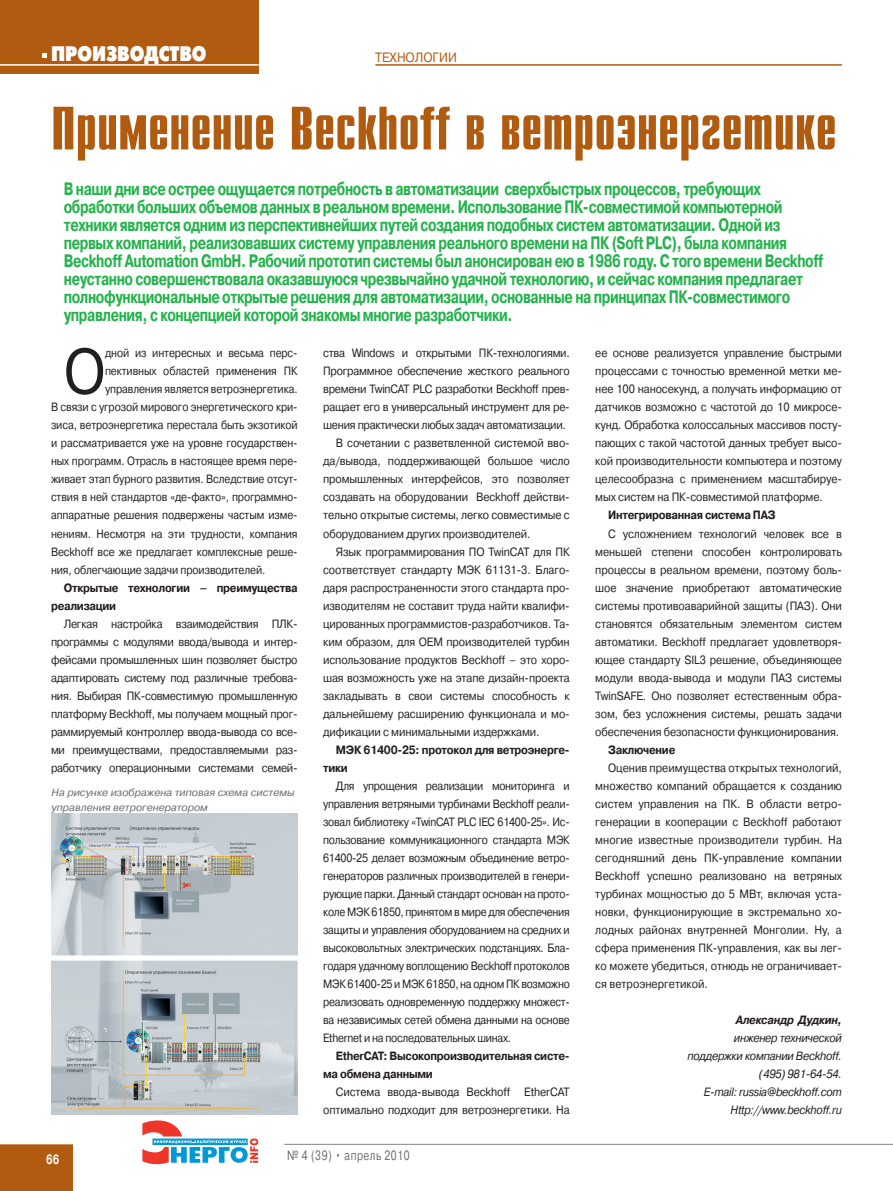
<style>
.page{position:relative;width:893px;height:1191px;background:#fff}
.page>*{position:absolute;margin:0;border:0;box-sizing:border-box;transform-origin:0 0}
.t1{font:63.45px "Pragmatica C";color:#231f20;scale:.87 1}
.Zagolovok{font:700 61.05px "Compact C";color:#b15b10}
.t2{font:21px "Futuris XC";color:#fff;scale:.8 1}
.Zagol_InText_1{font:700 18px/18px "Pragmatica C";letter-spacing:-.03em;color:#23b24b;scale:.75 1}
.Normal_no_grid{font:13.5px "Pragmatica C";letter-spacing:.05em;color:#6c6d70;scale:.75 1}
.t3{font:13.5px "Pragmatica C";color:#b15b10;scale:.9 1}
.t4{font:700 13.5px "Pragmatica C";color:#fff;scale:.75 1}
.t5{font:12px/18px "Pragmatica C";letter-spacing:-.01em;color:#231f20;text-align:justify;scale:.9 1}
.t6{font:12px/18px "Pragmatica C";letter-spacing:-.01em;color:#231f20;text-align:justify;scale:.87 1}
.t7{font:700 12px/18px "Pragmatica C";letter-spacing:-.025em;color:#231f20;scale:.9 1}
.t8{font:italic 12px "Pragmatica C";letter-spacing:-.025em;color:#231f20;scale:.9 1}
.t9{font:italic 700 12px "Pragmatica C";letter-spacing:-.025em;color:#231f20;scale:.9 1}
.Podpis_pod_foto{font:italic 10.5px/15px "Pragmatica C";color:#6c6d70}
</style>
<div class="page">
<div style="left:0;top:0;width:259px;height:73px;background:#b15b10"></div>
<div style="left:0;top:1144px;width:73px;height:47px;background:#b15b10"></div>
<svg style="left:43px;top:53px;width:4px;height:5px"></svg>
<hr style="left:375px;top:64px;width:467px;height:2px;background:#b15b10">
<svg style="left:142px;top:1120px;width:116px;height:44px"></svg>
<hr style="left:284px;top:1144px;width:609px;height:1px;background:#808285">
<hr style="left:0;top:64px;width:259px;height:2px;background:#fff">
<img style="left:51px;top:814px;width:247px;height:300px">
<p class="t2" style="left:51px;top:43px;width:196px">ПРОИЗВОДСТВО</p>
<p class="t3" style="left:375px;top:50px;width:92px">ТЕХНОЛОГИИ</p>
<p class="Zagolovok" style="left:51px;top:98px;width:787px">Применение Beckhoff в ветроэнергетике</p>
<p class="Zagol_InText_1" style="left:64px;top:180px;width:1014px">В наши дни все острее ощущается потребность в автоматизации сверхбыстрых процессов, требующих обработки больших объемов данных в реальном времени. Использование ПК-совместимой компьютерной техники является одним из перспективнейших путей создания подобных систем автоматизации. Одной из первых компаний, реализовавших систему управления реального времени на ПК (Soft PLC), была компания Beckhoff Automation GmbH. Рабочий прототип системы был анонсирован ею в 1986 году. С того времени Beckhoff неустанно совершенствовала оказавшуюся чрезвычайно удачной технологию, и сейчас компания предлагает полнофункциональные открытые решения для автоматизации, основанные на принципах ПК-совместимого управления, с концепцией которой знакомы многие разработчики.</p>
<p class="t1" style="left:64px;top:336px;width:50px">О</p>
<p class="t6" style="left:105px;top:344px;width:223px">дной из интересных и весьма перс‑</p>
<p class="t5" style="left:595px;top:344px;width:276px">ее основе реализуется управление быстрыми процессами с точностью временной метки ме‑ нее 100 наносекунд, а получать информацию от датчиков возможно с частотой до 10 микросе‑ кунд. Обработка колоссальных массивов посту‑ пающих с такой частотой данных требует высо‑ кой производительности компьютера и поэтому целесообразна с применением масштабируе‑ мых систем на ПК-совместимой платформе.</p>
<p class="t7" style="left:608px;top:506px;width:188px">Интегрированная система ПАЗ</p>
<p class="t5" style="left:595px;top:524px;width:276px;text-indent:13px">С усложнением технологий человек все в меньшей степени способен контролировать процессы в реальном времени, поэтому боль‑ шое значение приобретают автоматические системы противоаварийной защиты (ПАЗ). Они становятся обязательным элементом систем автоматики. Beckhoff предлагает удовлетворя‑ ющее стандарту SIL3 решение, объединяющее модули ввода- вывода и модули ПАЗ системы TwinSAFE. Оно позволяет естественным обра‑ зом, без усложнения системы, решать задачи обеспечения безопасности функционирования.</p>
<p class="t7" style="left:608px;top:740px;width:76px">Заключение</p>
<p class="t5" style="left:595px;top:758px;width:276px;text-indent:13px">Оценив преимущества открытых технологий, множество компаний обращается к созданию систем управления на ПК. В области ветро‑ генерации в кооперации с Beckhoff работают многие известные производители турбин. На сегодняшний день ПК-управление компании Beckhoff успешно реализовано на ветряных турбинах мощностью до 5 МВт, включая уста‑ новки, функционирующие в экстремально хо‑ лодных районах внутренней Монголии. Ну, а сфера применения ПК-управления, как вы лег‑ ко можете убедиться, отнюдь не ограничивает‑ ся ветроэнергетикой.</p>
<p class="t9" style="left:736px;top:1012px;width:120px">Александр Дудкин,</p>
<p class="t8" style="left:734px;top:1030px;width:121px">инженер технической</p>
<p class="t8" style="left:688px;top:1048px;width:173px">поддержки компании Beckhoff.</p>
<p class="t8" style="left:759px;top:1066px;width:93px">(495) 981-64-54.</p>
<p class="t8" style="left:704px;top:1084px;width:155px">E-mail: russia@beckhoff.com</p>
<p class="t8" style="left:731px;top:1102px;width:125px">Http://www.beckhoff.ru</p>
<p class="t5" style="left:323px;top:344px;width:276px">ства Windows и открытыми ПК-технологиями.<br>Программное обеспечение жесткого реального времени TwinCAT PLC разработки Beckhoff прев‑ ращает его в универсальный инструмент для ре‑ шения практически любых задач автоматизации.</p>
<p class="t5" style="left:323px;top:434px;width:276px;text-indent:13px">В сочетании с разветвленной системой вво‑ да/вывода, поддерживающей большое число промышленных интерфейсов, это позволяет создавать на оборудовании Beckhoff действи‑ тельно открытые системы, легко совместимые с оборудованием других производителей.</p>
<p class="t5" style="left:323px;top:542px;width:276px;text-indent:13px">Язык программирования ПО TwinCAT для ПК соответствует стандарту МЭК 61131- 3. Благо‑ даря распространенности этого стандарта про‑ изводителям не составит труда найти квалифи‑ цированных программистов- разработчиков. Та‑ ким образом, для OEM производителей турбин использование продуктов Beckhoff – это хоро‑ шая возможность уже на этапе дизайн- проекта закладывать в свои системы способность к дальнейшему расширению функционала и мо‑ дификации с минимальными издержками.</p>
<p class="t7" style="left:323px;top:740px;width:276px;text-indent:13px">МЭК 61400-25: протокол для ветроэнерге&shy;тики</p>
<p class="t6" style="left:323px;top:776px;width:285px;text-indent:13px">Для упрощения реализации мониторинга и управления ветряными турбинами Beckhoff реали‑ зовал библиотеку «TwinCAT PLC IEC 61400-25». Ис‑ пользование коммуникационного стандарта МЭК 61400- 25 делает возможным объединение ветро‑ генераторов различных производителей в генери‑ рующие парки. Данный стандарт основан на прото‑ коле МЭК 61850, принятом в мире для обеспечения защиты и управления оборудованием на средних и высоковольтных электрических подстанциях. Бла‑ годаря удачному воплощению Beckhoff протоколов МЭК 61400-25 и МЭК 61850, на одном ПК возможно реализовать одновременную поддержку множест‑ ва независимых сетей обмена данными на основе Ethernet и на последовательных шинах.</p>
<p class="t7" style="left:323px;top:1046px;width:276px;text-indent:13px">EtherCAT: Высокопроизводительная систе&shy;ма обмена данными</p>
<p class="t5" style="left:323px;top:1082px;width:276px;text-align:right">Система ввода- вывода Beckhoff EtherCAT оптимально подходит для ветроэнергетики. На</p>
<p class="t6" style="left:105px;top:362px;width:223px">пективных областей применения ПК</p>
<p class="t6" style="left:105px;top:380px;width:223px">управления является ветроэнергетика.</p>
<p class="t6" style="left:51px;top:398px;width:285px">В связи с угрозой мирового энергетического кри‑</p>
<p class="t6" style="left:51px;top:416px;width:285px">зиса, ветроэнергетика перестала быть экзотикой</p>
<p class="t6" style="left:51px;top:434px;width:285px">и рассматривается уже на уровне государствен‑</p>
<p class="t6" style="left:51px;top:452px;width:285px">ных программ. Отрасль в настоящее время пере‑</p>
<p class="t6" style="left:51px;top:470px;width:285px">живает этап бурного развития. Вследствие отсут‑</p>
<p class="t6" style="left:51px;top:488px;width:283px">ствия в ней стандартов «де-факто», программно-</p>
<p class="t6" style="left:51px;top:506px;width:285px">аппаратные решения подвержены частым изме‑</p>
<p class="t6" style="left:51px;top:524px;width:285px">нениям. Несмотря на эти трудности, компания</p>
<p class="t6" style="left:51px;top:542px;width:285px">Beckhoff все же предлагает комплексные реше‑</p>
<p class="t6" style="left:51px;top:560px;width:248px">ния, облегчающие задачи производителей.</p>
<p class="t7" style="left:51px;top:578px;width:276px;text-indent:13px">Открытые технологии – преимущества реализации</p>
<p class="t5" style="left:51px;top:614px;width:276px;text-align:left;text-indent:13px">Легкая настройка взаимодействия ПЛК&shy;программы с модулями ввода/вывода и интер‑ фейсами промышленных шин позволяет быстро адаптировать систему под различные требова‑ ния. Выбирая ПК-совместимую промышленную платформу Beckhoff, мы получаем мощный прог‑ раммируемый контроллер ввода- вывода со все‑ ми преимуществами, предоставляемыми раз‑ работчику операционными системами семей‑</p>
<p class="Podpis_pod_foto" style="left:52px;top:784px;width:245px">На рисунке изображена типовая схема системы управления ветрогенератором</p>
<p class="t4" style="left:46px;top:1151px;width:19px">66</p>
<p class="Normal_no_grid" style="left:287px;top:1147px;width:165px">№ 4 (39) • апрель 2010</p>
</div>
